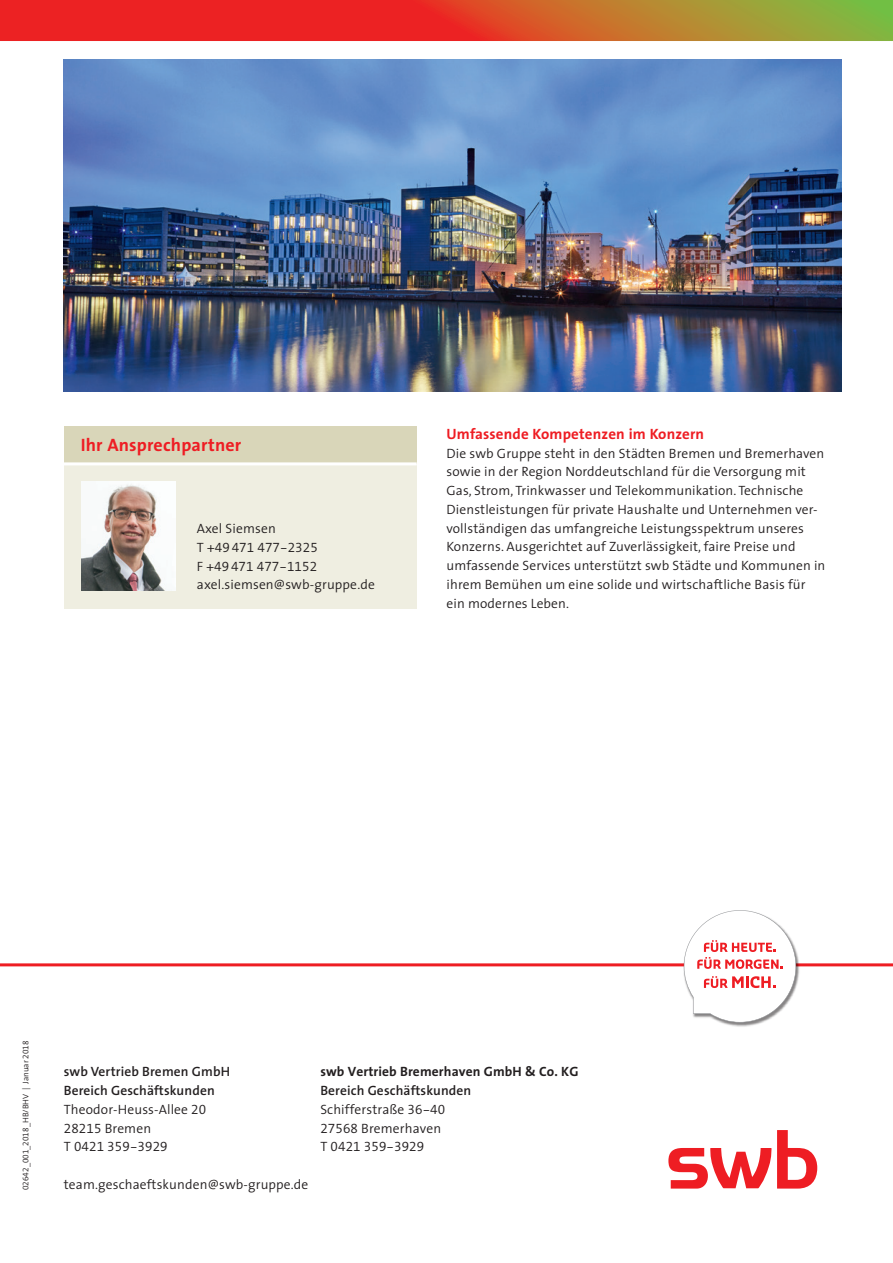
<style>
.page{position:relative;width:893px;height:1263px;background:#fff}
.page>*{position:absolute;margin:0;border:0;box-sizing:border-box;transform-origin:0 0}
.Headline_khaki-Kaste{font:700 18px "The Sans";letter-spacing:.01em;color:#ee1d23}
.Zwischenheadline{font:700 15px "The Sans";letter-spacing:.01em;color:#ee1d23}
.Copytext{font:300 13.5px/18.8px "The Sans";letter-spacing:.01em;color:#231f20}
.Copy_9_12_5{font:300 13.5px "The Sans";letter-spacing:.01em;color:#231f20}
.Copytext-2{font:600 13.5px "The Sans";letter-spacing:.01em;color:#231f20}
.Vorspann{font:300 13.5px/18.8px "The Sans";letter-spacing:.01em;color:#231f20}
.Copy_fett_9_12_5{font:700 13.5px "The Sans";letter-spacing:.01em;color:#231f20}
.Copy_9_12_5-2{font:13.5px "The Sans Semi Light Expert";letter-spacing:.01em;color:#231f20}
.Vorspann-2{font:13.5px "The Sans Semi Light Expert";letter-spacing:.01em;color:#231f20}
.t1{font:8.25px "The Sans Semi Light Expert";color:#231f20}
.s1{font-family:"The Sans";font-weight:300}
.s2{font-family:"The Sans Semi Light Expert";font-weight:400}
</style>
<div class="page">
<svg style="left:0;top:0;width:893px;height:41px;background:#d1512a"></svg>
<div style="left:64px;top:426px;width:353px;height:38px;background:#d9d6b9"></div>
<div style="left:64px;top:464px;width:353px;height:145px;background:#efeee1"></div>
<hr style="left:64px;top:462px;width:353px;height:3px;background:#fff">
<img style="left:82px;top:481px;width:93px;height:109px">
<hr style="left:0;top:963px;width:893px;height:3px;background:#ee1d23">
<svg style="left:668px;top:1130px;width:149px;height:58px"></svg>
<img style="left:683px;top:950px;width:118px;height:77px">
<svg style="left:684px;top:910px;width:112px;height:112px"></svg>
<img style="left:64px;top:60px;width:778px;height:331px">
<p class="Headline_khaki-Kaste" style="left:81px;top:430px;width:162px">Ihr Ansprechpartner</p>
<p class="Copytext" style="left:197px;top:519px;width:80px">Axel Siemsen</p>
<p class="Vorspann-2" style="left:197px;top:536px;width:122px"><span class="s1">T +</span>49 471 477-2325</p>
<p class="Vorspann" style="left:197px;top:556px;width:180px">F +<span class="s2">49 471 477-1152 </span>axel.siemsen@swb-gruppe.de</p>
<p class="Zwischenheadline" style="left:446px;top:421px;width:259px">Umfassende Kompetenzen im Konzern</p>
<p class="Copytext" style="left:446px;top:443px;width:380px">Die swb Gruppe steht in den Städten Bremen und Bremerhaven sowie in der Region Norddeutschland für die Versorgung mit Gas, Strom, Trinkwasser und Telekommunikation. Technische Dienstleistungen für private Haushalte und Unternehmen ver&shy;vollständigen das umfangreiche Leistungsspektrum unseres Konzerns. Ausgerichtet auf Zuverlässigkeit, faire Preise und umfassende Services unterstützt swb Städte und Kommunen in ihrem Bemühen um eine solide und wirtschaftliche Basis für ein modernes Leben.</p>
<p class="t1" style="left:19px;top:1190px;width:151px;rotate:-90deg">02642_001_2018<span class="s1">_HB/BHV | Januar</span> 2018</p>
<p class="Copytext-2" style="left:64px;top:1060px;width:168px">swb Vertrieb Bremen GmbH</p>
<p class="Copytext-2" style="left:64px;top:1079px;width:153px">Bereich Geschäftskunden</p>
<p class="Copy_9_12_5" style="left:64px;top:1098px;width:144px">Theodor-Heuss-Allee <span class="s2">20</span></p>
<p class="Copy_9_12_5" style="left:64px;top:1117px;width:89px"><span class="s2">28215</span> Bremen</p>
<p class="Copy_9_12_5-2" style="left:64px;top:1136px;width:105px"><span class="s1">T</span> 0421 359-3929</p>
<p class="Copy_9_12_5" style="left:64px;top:1173px;width:246px">team.geschaeftskunden@swb-gruppe.de</p>
<p class="Copy_fett_9_12_5" style="left:320px;top:1060px;width:260px">swb Vertrieb Bremerhaven GmbH &amp; Co. KG</p>
<p class="Copytext-2" style="left:320px;top:1079px;width:153px">Bereich Geschäftskunden</p>
<p class="Copy_9_12_5" style="left:320px;top:1098px;width:126px">Schifferstraße <span class="s2">36-40</span></p>
<p class="Copy_9_12_5" style="left:320px;top:1117px;width:122px"><span class="s2">27568</span> Bremerhaven</p>
<p class="Copy_9_12_5-2" style="left:320px;top:1136px;width:105px"><span class="s1">T</span> 0421 359-3929</p>
</div>
